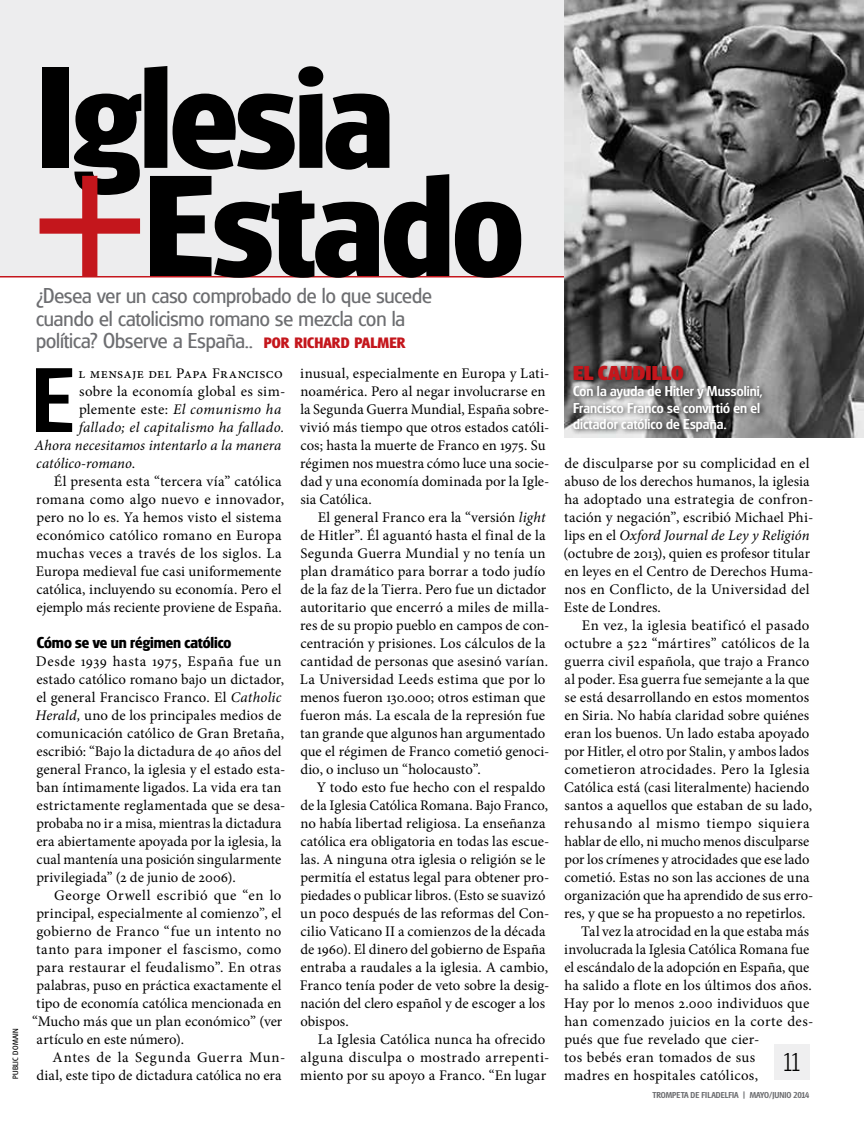
<style>
.page{position:relative;width:864px;height:1134px;background:#fff}
.page>*{position:absolute;margin:0;border:0;box-sizing:border-box;transform-origin:0 0}
.t1{font:300 346.5px "Glasgow Pro";color:#c4161c}
.t2{font:700 150px "Glasgow Pro";letter-spacing:-.01em;color:#000}
.t3{font:500 95.7px "Glasgow Pro";color:#000}
.t4{font:300 27px "Glasgow Pro";color:#000}
.t5{font:22.5px/22.5px "Glasgow Pro";color:#6d6e71}
.t6{font:800 21px "Glasgow Pro";letter-spacing:.01em;color:#c4161c}
.t7{font:700 16.5px "Glasgow Pro";color:#000}
.t8{font:500 15px/16.5px "Glasgow Pro";letter-spacing:.005em;color:#fff}
.t9{font:14.7px/18px "Minion Pro";letter-spacing:.005em;color:#000}
.t10{font:italic 14.7px "Minion Pro";letter-spacing:.01em;color:#000}
.t11{font:500 9px "Glasgow Pro";color:#6d6e71}
.t12{font:8.1px "Glasgow Pro";letter-spacing:.025em;color:#000;scale:1.04 1}
.s1{font-weight:700;font-size:15.75px;color:#c4161c}
.s2{font-style:italic}
.s3{font-style:normal}
</style>
<div class="page">
<div style="left:774px;top:1044px;width:36px;height:36px;background:#efeff0"></div>
<div style="left:0;top:0;width:582px;height:276px;background:#ededee"></div>
<hr style="left:0;top:276px;width:690px;height:2px;background:#c4161c">
<img style="left:564px;top:0;width:300px;height:438px">
<div style="left:570px;top:362px;width:198px;height:76px;background:#000;opacity:.75"></div>
<p class="t12" style="left:11px;top:1079px;width:50px;rotate:-90deg">public domain</p>
<h2 class="t2" style="left:36px;top:29px;width:360px">Iglesia</h2>
<h2 class="t2" style="left:144px;top:137px;width:381px">Estado</h2>
<h3 class="t5" style="left:36px;top:307px;width:371px">cuando el catolicismo romano se mezcla con la política? Observe a España.. <span class="s1">POR RICHARD PALMER</span></h3>
<h1 class="t1" style="left:24px;top:-13px;width:133px">+</h1>
<h3 class="t5" style="left:36px;top:284px;width:397px">¿Desea ver un caso comprobado de lo que sucede</h3>
<h3 class="t3" style="left:32px;top:344px;width:44px">E</h3>
<p class="t9" style="left:79px;top:364px;width:206px">l mensaje del Papa Francisco</p>
<p class="t9" style="left:79px;top:382px;width:208px">sobre la economía global es sim-</p>
<p class="t9" style="left:79px;top:400px;width:204px">plemente este: <span class="s2">El comunismo ha</span></p>
<p class="t10" style="left:79px;top:417px;width:207px">fallado; el capitalismo ha fallado.</p>
<p class="t10" style="left:35px;top:435px;width:248px">Ahora necesitamos intentarlo a la manera</p>
<p class="t10" style="left:36px;top:453px;width:100px">católico-romano<span class="s3">.</span></p>
<p class="t9" style="left:54px;top:472px;width:229px">Él presenta esta “tercera vía” católica</p>
<p class="t9" style="left:36px;top:490px;width:249px">romana como algo nuevo e innovador,</p>
<p class="t9" style="left:36px;top:508px;width:247px">pero no lo es. Ya hemos visto el sistema</p>
<p class="t9" style="left:36px;top:526px;width:247px">económico católico romano en Europa</p>
<p class="t9" style="left:36px;top:544px;width:247px">muchas veces a través de los siglos. La</p>
<p class="t9" style="left:36px;top:562px;width:247px">Europa medieval fue casi uniformemente</p>
<p class="t9" style="left:36px;top:580px;width:247px">católica, incluyendo su economía. Pero el</p>
<p class="t9" style="left:36px;top:598px;width:247px">ejemplo más reciente proviene de España.</p>
<p class="t7" style="left:37px;top:633px;width:196px">Cómo se ve un régimen católico</p>
<p class="t9" style="left:36px;top:652px;width:251px">Desde 1939 hasta 1975, España fue un estado católico romano bajo un dictador, el general Francisco Franco. El <span class="s2">Catholic Herald,</span> uno de los principales medios de comunicación católico de Gran Bretaña, escribió: “Bajo la dictadura de 40 años del general Franco, la iglesia y el estado esta&shy;ban íntimamente ligados. La vida era tan estrictamente reglamentada que se desa&shy;probaba no ir a misa, mientras la dictadura era abiertamente apoyada por la iglesia, la cual mantenía una posición singularmente privilegiada” (2 de junio de 2006).</p>
<p class="t9" style="left:32px;top:886px;width:252px;text-align:justify;text-indent:22px">George Orwell escribió que “en lo principal, especialmente al comienzo”, el gobierno de Franco “fue un intento no tanto para imponer el fascismo, como para restaurar el feudalismo”. En otras palabras, puso en práctica exactamente el tipo de economía católica mencionada en “Mucho más que un plan económico” (ver artículo en este número).</p>
<p class="t9" style="left:36px;top:1048px;width:251px;text-align:right">Antes de la Segunda Guerra Mun&shy;dial, este tipo de dictadura católica no era</p>
<p class="t9" style="left:300px;top:364px;width:251px">inusual, especialmente en Europa y Lati&shy;noamérica. Pero al negar involucrarse en la Segunda Guerra Mundial, España sobre&shy;vivió más tiempo que otros estados católi&shy;cos; hasta la muerte de Franco en 1975. Su régimen nos muestra cómo luce una socie&shy;dad y una economía dominada por la Igle&shy;sia Católica.</p>
<p class="t9" style="left:300px;top:508px;width:251px;text-indent:18px">El general Franco era la “versión <span class="s2">light </span>de Hitler”. Él aguantó hasta el final de la Segunda Guerra Mundial y no tenía un plan dramático para borrar a todo judío de la faz de la Tierra. Pero fue un dictador autoritario que encerró a miles de milla&shy;res de su propio pueblo en campos de con&shy;centración y prisiones. Los cálculos de la cantidad de personas que asesinó varían.<br>La Universidad Leeds estima que por lo menos fueron 130.000; otros estiman que fueron más. La escala de la represión fue tan grande que algunos han argumentado que el régimen de Franco cometió genoci&shy;dio, o incluso un “holocausto”.</p>
<p class="t9" style="left:300px;top:778px;width:251px;text-indent:17px">Y todo esto fue hecho con el respaldo de la Iglesia Católica Romana. Bajo Franco, no había libertad religiosa. La enseñanza católica era obligatoria en todas las escue&shy;las. A ninguna otra iglesia o religión se le permitía el estatus legal para obtener pro&shy;piedades o publicar libros. (Esto se suavizó un poco después de las reformas del Con&shy;cilio Vaticano II a comienzos de la década de 1960). El dinero del gobierno de España entraba a raudales a la iglesia. A cambio, Franco tenía poder de veto sobre la desig&shy;nación del clero español y de escoger a los obispos.</p>
<p class="t9" style="left:300px;top:1030px;width:251px;text-indent:18px">La Iglesia Católica nunca ha ofrecido alguna disculpa o mostrado arrepenti&shy;miento por su apoyo a Franco. “En lugar</p>
<h3 class="t6" style="left:573px;top:360px;width:112px">EL CAUDILLO</h3>
<p class="t8" style="left:573px;top:383px;width:191px">Con la ayuda de Hitler y Mussolini,<br>Francisco Franco se convirtió en el dictador católico de España.</p>
<p class="t9" style="left:564px;top:454px;width:251px">de disculparse por su complicidad en el abuso de los derechos humanos, la iglesia ha adoptado una estrategia de confron&shy;tación y negación”, escribió Michael Phi&shy;lips en el <span class="s2">Oxford Journal de Ley y Religión </span>(octubre de 2013), quien es profesor titular en leyes en el Centro de Derechos Huma&shy;nos en Conflicto, de la Universidad del Este de Londres.</p>
<p class="t9" style="left:582px;top:616px;width:229px">En vez, la iglesia beatificó el pasado</p>
<p class="t9" style="left:564px;top:634px;width:247px">octubre a 522 “mártires” católicos de la</p>
<p class="t9" style="left:565px;top:652px;width:246px">guerra civil española, que trajo a Franco</p>
<p class="t9" style="left:565px;top:670px;width:246px">al poder. Esa guerra fue semejante a la que</p>
<p class="t9" style="left:565px;top:688px;width:246px">se está desarrollando en estos momentos</p>
<p class="t9" style="left:564px;top:706px;width:246px">en Siria. No había claridad sobre quiénes</p>
<p class="t9" style="left:564px;top:724px;width:247px">eran los buenos. Un lado estaba apoyado</p>
<p class="t9" style="left:564px;top:742px;width:246px">por Hitler, el otro por Stalin, y ambos lados</p>
<p class="t9" style="left:564px;top:760px;width:247px">cometieron atrocidades. Pero la Iglesia</p>
<p class="t9" style="left:564px;top:778px;width:247px">Católica está (casi literalmente) haciendo</p>
<p class="t9" style="left:565px;top:796px;width:249px">santos a aquellos que estaban de su lado,</p>
<p class="t9" style="left:564px;top:814px;width:247px">rehusando al mismo tiempo siquiera</p>
<p class="t9" style="left:564px;top:832px;width:247px">hablar de ello, ni mucho menos disculparse</p>
<p class="t9" style="left:564px;top:850px;width:247px">por los crímenes y atrocidades que ese lado</p>
<p class="t9" style="left:564px;top:868px;width:247px">cometió. Estas no son las acciones de una</p>
<p class="t9" style="left:564px;top:886px;width:251px">organización que ha aprendido de sus erro-</p>
<p class="t9" style="left:564px;top:904px;width:243px">res, y que se ha propuesto a no repetirlos.</p>
<p class="t9" style="left:581px;top:922px;width:229px">Tal vez la atrocidad en la que estaba más</p>
<p class="t9" style="left:564px;top:940px;width:247px">involucrada la Iglesia Católica Romana fue</p>
<p class="t9" style="left:564px;top:958px;width:246px">el escándalo de la adopción en España, que</p>
<p class="t9" style="left:564px;top:976px;width:249px">ha salido a flote en los últimos dos años.</p>
<p class="t9" style="left:564px;top:994px;width:247px">Hay por lo menos 2.000 individuos que</p>
<p class="t9" style="left:564px;top:1012px;width:251px">han comenzado juicios en la corte des-</p>
<p class="t9" style="left:564px;top:1030px;width:197px">pués que fue revelado que cier-</p>
<p class="t9" style="left:564px;top:1048px;width:193px">tos bebés eran tomados de sus</p>
<h3 class="t4" style="left:784px;top:1047px;width:17px">11</h3>
<p class="t9" style="left:564px;top:1066px;width:195px">madres en hospitales católicos,</p>
<p class="t11" style="left:652px;top:1090px;width:158px">TROMPETA DE FILADELFIA | MAYO/JUNIO 2014</p>
</div>
